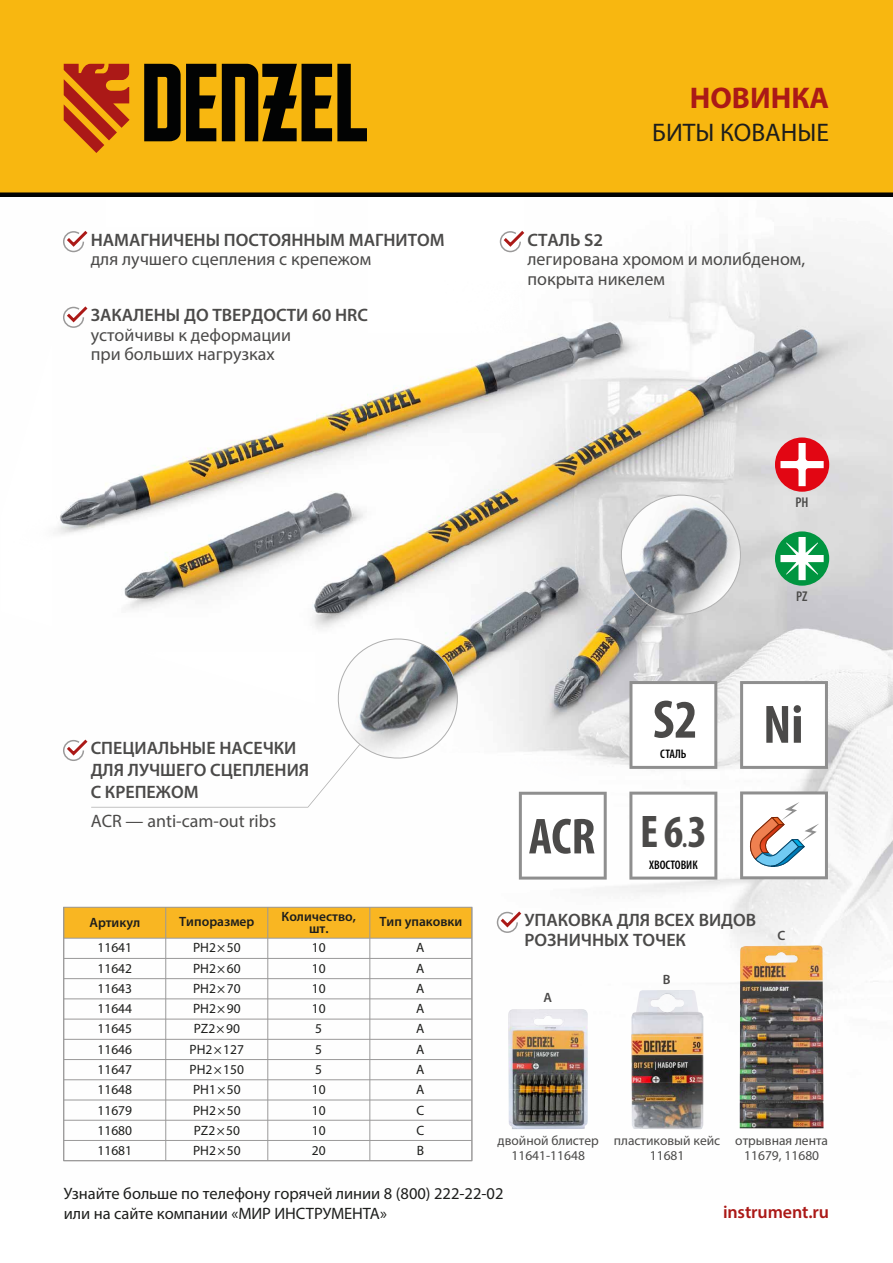
<style>
.page{position:relative;width:893px;height:1263px;background:#fff}
.page>*{position:absolute;margin:0;border:0;box-sizing:border-box;transform-origin:0 0}
.t1{font:700 condensed 54.45px "Myriad Pro";color:#4b4a49}
.t2{font:700 condensed 51px "Myriad Pro";color:#4b4a49}
.t3{font:700 condensed 46.05px "Myriad Pro";color:#4b4a49}
.t4{font:700 30px "Myriad Pro";color:#ab1917}
.t5{font:25.5px "Myriad Pro";color:#1e1e1c}
.t6{font:600 18px/21.8px "Myriad Pro";color:#4b4a49}
.t7{font:18px/19.5px "Myriad Pro";color:#4b4a49}
.t8{font:600 18px "Myriad Pro";letter-spacing:-.01em;color:#ab1917}
.t9{font:16.5px/19.8px "Myriad Pro";letter-spacing:-.005em;color:#1d1e1c}
.t10{font:600 condensed 14.25px "Myriad Pro";color:#4b4a49}
.t11{font:13.5px/20.2px "Myriad Pro";color:#1d1e1c;text-align:justify}
.t12{font:13.5px/15px "Myriad Pro";color:#4b4a49;text-align:center}
.t13{font:600 13.5px/12px "Myriad Pro";color:#1d1e1c;text-align:center}
.t14{font:600 13.5px "Myriad Pro";color:#4b4a49}
.t15{font:600 condensed 12.45px "Myriad Pro";color:#010000}
.s1{font-size:24px}
</style>
<div class="page">
<img style="left:63px;top:791px;width:830px;height:371px">
<img style="left:105px;top:419px;width:210px;height:205px">
<img style="left:315px;top:403px;width:52px;height:226px">
<img style="left:57px;top:492px;width:48px;height:42px">
<img style="left:578px;top:261px;width:157px;height:73px">
<img style="left:735px;top:243px;width:158px;height:621px">
<img style="left:367px;top:334px;width:211px;height:318px">
<img style="left:578px;top:334px;width:158px;height:477px">
<img style="left:464px;top:652px;width:114px;height:104px">
<img style="left:717px;top:811px;width:19px;height:17px">
<div style="left:775px;top:437px;width:54px;height:55px;background:#e20613;border-radius:50%"></div>
<svg style="left:780px;top:443px;width:44px;height:43px"></svg>
<div style="left:775px;top:531px;width:54px;height:55px;background:#009540;border-radius:50%"></div>
<svg style="left:780px;top:537px;width:44px;height:43px"></svg>
<div style="left:0;top:0;width:893px;height:195px;background:#f8b710"></div>
<div style="left:0;top:192px;width:893px;height:5px;background:#020303"></div>
<svg style="left:64px;top:64px;width:66px;height:89px"></svg>
<svg style="left:144px;top:64px;width:72px;height:77px"></svg>
<svg style="left:222px;top:64px;width:145px;height:77px"></svg>
<svg style="left:496px;top:908px;width:28px;height:26px"></svg>
<img style="left:740px;top:945px;width:83px;height:183px">
<img style="left:765px;top:952px;width:32px;height:10px">
<img style="left:508px;top:1009px;width:80px;height:120px">
<img style="left:534px;top:1016px;width:29px;height:9px">
<img style="left:631px;top:990px;width:72px;height:139px">
<img style="left:651px;top:994px;width:33px;height:18px">
<div style="left:64px;top:907px;width:408px;height:31px;background:#f9b622"></div>
<hr style="left:64px;top:1140px;width:408px;height:1px;background:#9a9999">
<hr style="left:64px;top:1120px;width:408px;height:1px;background:#9a9999">
<hr style="left:64px;top:1100px;width:408px;height:1px;background:#9a9999">
<hr style="left:64px;top:1079px;width:408px;height:1px;background:#9a9999">
<hr style="left:64px;top:1059px;width:408px;height:1px;background:#9a9999">
<hr style="left:64px;top:1039px;width:408px;height:1px;background:#9a9999">
<hr style="left:64px;top:1019px;width:408px;height:1px;background:#9a9999">
<hr style="left:64px;top:998px;width:408px;height:1px;background:#9a9999">
<hr style="left:64px;top:978px;width:408px;height:1px;background:#9a9999">
<hr style="left:64px;top:958px;width:408px;height:1px;background:#9a9999">
<hr style="left:64px;top:938px;width:408px;height:1px;background:#9a9999">
<div style="left:63px;top:907px;width:409px;height:254px;border:1px solid #9a9999"></div>
<hr style="left:471px;top:907px;width:1px;height:254px;background:#9a9999">
<hr style="left:369px;top:907px;width:1px;height:254px;background:#9a9999">
<hr style="left:267px;top:907px;width:1px;height:254px;background:#9a9999">
<hr style="left:165px;top:907px;width:1px;height:254px;background:#9a9999">
<hr style="left:63px;top:907px;width:1px;height:254px;background:#9a9999">
<svg style="left:63px;top:306px;width:25px;height:22px"></svg>
<svg style="left:63px;top:230px;width:25px;height:23px"></svg>
<svg style="left:499px;top:231px;width:26px;height:22px"></svg>
<svg style="left:629px;top:792px;width:88px;height:87px"></svg>
<svg style="left:629px;top:681px;width:88px;height:88px"></svg>
<svg style="left:740px;top:681px;width:88px;height:88px"></svg>
<svg style="left:519px;top:792px;width:88px;height:87px"></svg>
<svg style="left:740px;top:791px;width:88px;height:88px"></svg>
<svg style="left:616px;top:489px;width:131px;height:132px"></svg>
<svg style="left:63px;top:632px;width:401px;height:175px"></svg>
<h3 class="t6" style="left:91px;top:228px;width:356px">НАМАГНИЧЕНЫ ПОСТОЯННЫМ МАГНИТОМ</h3>
<h3 class="t7" style="left:91px;top:249px;width:282px">для лучшего сцепления с крепежом</h3>
<h3 class="t6" style="left:91px;top:304px;width:279px">ЗАКАЛЕНЫ ДО ТВЕРДОСТИ 60 HRC</h3>
<h3 class="t7" style="left:91px;top:325px;width:202px">устойчивы к деформации при больших нагрузках</h3>
<h3 class="t4" style="left:690px;top:79px;width:141px">НОВИНКА</h3>
<h3 class="t5" style="left:652px;top:117px;width:178px">БИТЫ КОВАНЫЕ</h3>
<h3 class="t6" style="left:527px;top:228px;width:77px">СТАЛЬ S2</h3>
<h3 class="t7" style="left:527px;top:249px;width:279px">легирована хромом и молибденом, покрыта никелем</h3>
<p class="t10" style="left:795px;top:493px;width:15px">PH</p>
<p class="t10" style="left:796px;top:587px;width:13px">PZ</p>
<h3 class="t6" style="left:91px;top:737px;width:220px">СПЕЦИАЛЬНЫЕ НАСЕЧКИ<br>ДЛЯ ЛУЧШЕГО СЦЕПЛЕНИЯ<br>С КРЕПЕЖОМ</h3>
<h3 class="t7" style="left:91px;top:811px;width:187px">ACR — anti-cam-out ribs</h3>
<p class="t13" style="left:179px;top:915px;width:77px">Типоразмер</p>
<p class="t13" style="left:282px;top:910px;width:76px">Количество, шт.</p>
<p class="t13" style="left:89px;top:916px;width:52px">Артикул</p>
<p class="t13" style="left:380px;top:915px;width:84px">Тип упаковки</p>
<p class="t11" style="left:97px;top:937px;width:36px">11641<br>11642<br>11643<br>11644<br>11645<br>11646<br>11647<br>11648<br>11679<br>11680<br>11681</p>
<p class="t11" style="left:190px;top:937px;width:56px;text-align:center">PH2×50<br>PH2×60<br>PH2×70<br>PH2×90<br>PZ2×90<br>PH2×127<br>PH2×150<br>PH1×50<br>PH2×50<br>PZ2×50<br>PH2×50</p>
<p class="t11" style="left:312px;top:937px;width:15px;text-align:left">10<br>10<br>10<br>10<br>5<br>5<br>5<br>10<br>10<br>10<br>20</p>
<p class="t11" style="left:416px;top:937px;width:10px">A A A A A A A A C C B</p>
<h1 class="t1" style="left:653px;top:688px;width:152px">S2 Ni</h1>
<p class="t15" style="left:660px;top:746px;width:28px">СТАЛЬ</p>
<h2 class="t2" style="left:529px;top:804px;width:68px">ACR</h2>
<h3 class="t3" style="left:640px;top:803px;width:68px">E 6<span class="s1">.</span>3</h3>
<p class="t15" style="left:649px;top:857px;width:50px">ХВОСТОВИК</p>
<h3 class="t6" style="left:524px;top:910px;width:233px;line-height:19.5px">УПАКОВКА ДЛЯ ВСЕХ ВИДОВ<br>РОЗНИЧНЫХ ТОЧЕК</h3>
<p class="t14" style="left:544px;top:989px;width:10px">A</p>
<p class="t14" style="left:663px;top:971px;width:9px">B</p>
<p class="t14" style="left:777px;top:926px;width:9px">C</p>
<p class="t12" style="left:497px;top:1132px;width:103px">двойной блистер<br>11641-11648</p>
<p class="t12" style="left:614px;top:1132px;width:108px">пластиковый кейс<br>11681</p>
<p class="t12" style="left:735px;top:1132px;width:94px">отрывная лента<br>11679, 11680</p>
<p class="t9" style="left:64px;top:1183px;width:441px">Узнайте больше по телефону горячей линии 8 (800) 222-22-02 или на сайте компании «МИР ИНСТРУМЕНТА»</p>
<h3 class="t8" style="left:723px;top:1201px;width:108px">instrument.ru</h3>
</div>
